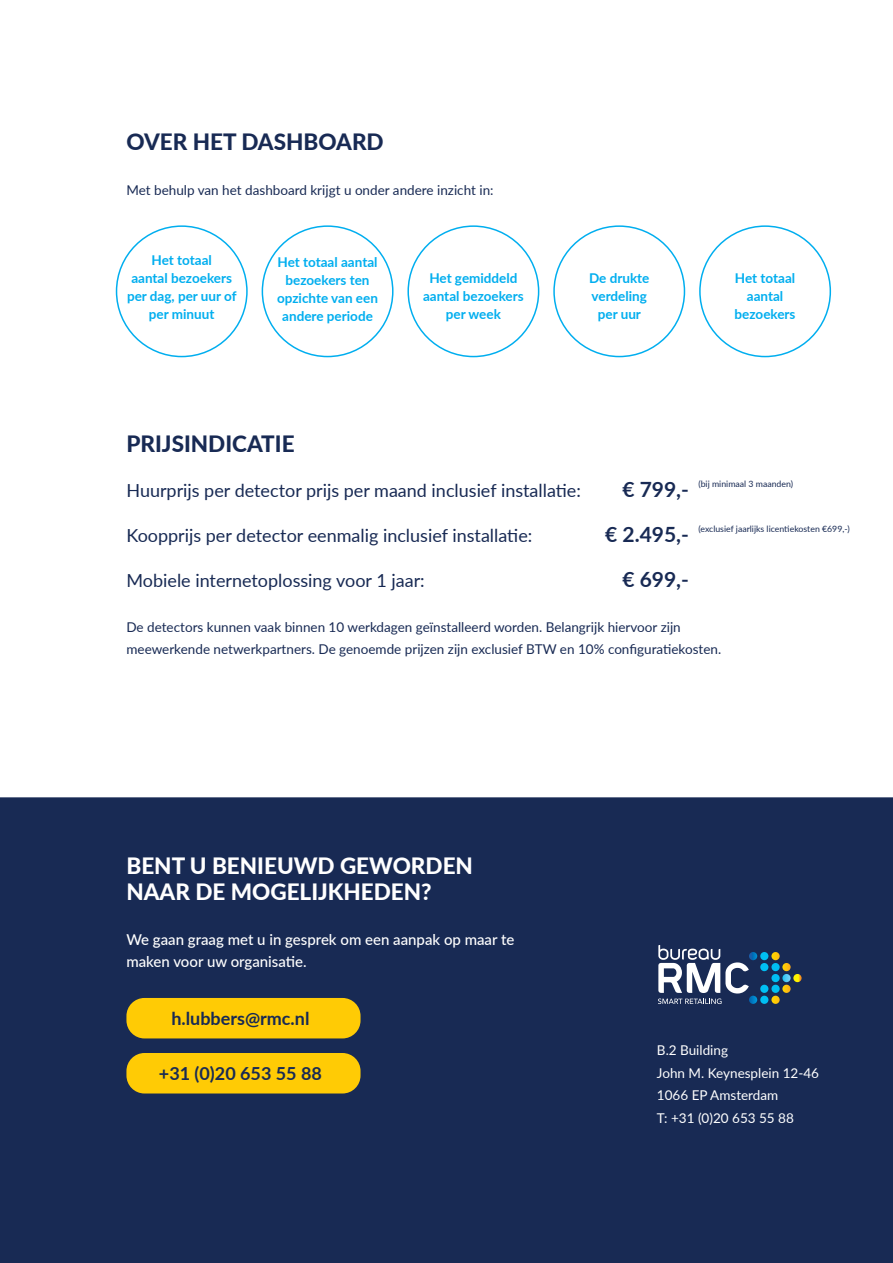
<style>
.page{position:relative;width:893px;height:1263px;background:#fff}
.page>*{position:absolute;margin:0;border:0;box-sizing:border-box;transform-origin:0 0}
.t1{font:800 22.5px/25.5px "Lato";color:#fff}
.t2{font:800 22.5px "Lato";color:#182a54}
.t3{font:700 21px/45px "Lato";color:#182a54;text-align:right}
.t4{font:18px "Lato";color:#182a54}
.t5{font:700 18px "Lato";color:#182a54}
.t6{font:500 15px/22.5px "Lato";color:#fff}
.t7{font:13.5px/22.5px "Lato";color:#182a54}
.t8{font:700 13.5px/18px "Lato";color:#00aeef;text-align:center}
.t9{font:13.5px/22.5px "Lato";color:#fff}
.t10{font:8.7px "Lato";color:#182a54}
</style>
<div class="page">
<div style="left:0;top:797px;width:893px;height:466px;background:#182a54"></div>
<svg style="left:658px;top:945px;width:144px;height:59px;background:#4d627d"></svg>
<div style="left:126px;top:998px;width:235px;height:40px;background:#ffcb05;border-radius:18px"></div>
<div style="left:126px;top:1053px;width:235px;height:40px;background:#ffcb05;border-radius:18px"></div>
<h1 class="t2" style="left:126px;top:125px;width:259px">OVER HET DASHBOARD</h1>
<p class="t7" style="left:126px;top:178px;width:369px">Met behulp van het dashboard krijgt u onder andere inzicht in:</p>
<p class="t8" style="left:127px;top:251px;width:111px">Het totaal<br>aantal bezoekers per dag, per uur of per minuut</p>
<p class="t8" style="left:277px;top:252px;width:102px">Het totaal aantal bezoekers ten opzichte van een andere periode</p>
<p class="t8" style="left:423px;top:269px;width:102px">Het gemiddeld aantal bezoekers per week</p>
<p class="t8" style="left:589px;top:269px;width:62px">De drukte verdeling per uur</p>
<p class="t8" style="left:735px;top:269px;width:62px">Het totaal aantal bezoekers</p>
<h1 class="t2" style="left:126px;top:427px;width:170px">PRIJSINDICATIE</h1>
<h3 class="t4" style="left:126px;top:477px;width:456px">Huurprijs per detector prijs per maand inclusief installatie:</h3>
<h3 class="t4" style="left:126px;top:522px;width:407px">Koopprijs per detector eenmalig inclusief installatie:</h3>
<h3 class="t4" style="left:126px;top:567px;width:300px">Mobiele internetoplossing voor 1 jaar:</h3>
<p class="t7" style="left:126px;top:615px;width:596px">De detectors kunnen vaak binnen 10 werkdagen geïnstalleerd worden. Belangrijk hiervoor zijn meewerkende netwerkpartners. De genoemde prijzen zijn exclusief BTW en 10% configuratiekosten.</p>
<p class="t10" style="left:698px;top:477px;width:96px">(bij minimaal 3 maanden)</p>
<p class="t10" style="left:698px;top:522px;width:153px">(exclusief jaarlijks licentiekosten €699,-)</p>
<h2 class="t3" style="left:605px;top:466px;width:85px">€ 799,- € 2.495,- € 699,-</h2>
<h1 class="t1" style="left:126px;top:852px;width:348px">BENT U BENIEUWD GEWORDEN<br>NAAR DE MOGELIJKHEDEN?</h1>
<p class="t6" style="left:126px;top:927px;width:390px">We gaan graag met u in gesprek om een aanpak op maar te maken voor uw organisatie.</p>
<h3 class="t5" style="left:171px;top:1005px;width:140px">h.lubbers@rmc.nl</h3>
<h3 class="t5" style="left:159px;top:1060px;width:165px">+31 (0)20 653 55 88</h3>
<p class="t9" style="left:657px;top:1038px;width:164px">B.2 Building<br>John M. Keynesplein 12-46<br>1066 EP Amsterdam<br>T: +31 (0)20 653 55 88</p>
</div>
